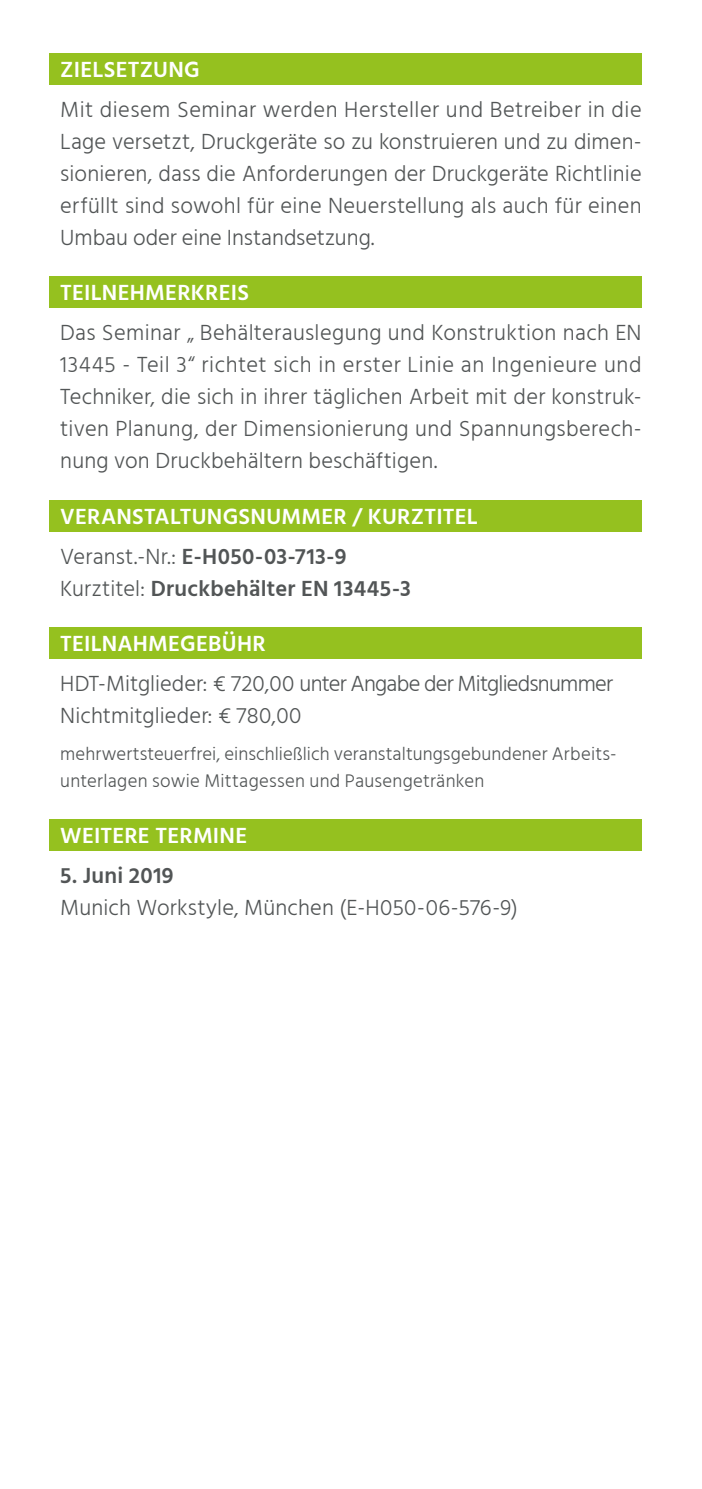
<style>
.page{position:relative;width:702px;height:1489px;background:#fff}
.page>*{position:absolute;margin:0;border:0;box-sizing:border-box;transform-origin:0 0}
.t1{font:300 22.5px/32px "Hind";letter-spacing:.005em;color:#525556;text-align:justify}
.t2{font:600 22.5px/40px "Hind";letter-spacing:.01em;color:#fff}
.t3{font:600 22.5px "Hind";letter-spacing:.015em;color:#525556}
.t4{font:300 18.75px/27.5px "Hind";letter-spacing:.01em;color:#525556}
.s1{font-weight:300;color:#525556}
.s2{color:#525556}
.s3{font-weight:300}
</style>
<div class="page">
<div style="left:50px;top:53px;width:591px;height:32px;background:#95c11f"></div>
<div style="left:50px;top:276px;width:591px;height:32px;background:#95c11f"></div>
<div style="left:50px;top:500px;width:591px;height:31px;background:#95c11f"></div>
<div style="left:50px;top:627px;width:591px;height:32px;background:#95c11f"></div>
<div style="left:50px;top:819px;width:591px;height:31px;background:#95c11f"></div>
<p class="t2" style="left:60px;top:51px;width:141px">ZIELSETZUNG</p>
<p class="t1" style="left:60px;top:95px;width:583px">Mit diesem Seminar werden Hersteller und Betreiber in die Lage versetzt, Druckgeräte so zu konstruieren und zu dimen&shy;sionieren, dass die Anforderungen der Druckgeräte Richtlinie erfüllt sind sowohl für eine Neuerstellung als auch für einen Umbau oder eine Instandsetzung.</p>
<p class="t2" style="left:60px;top:274px;width:190px">TEILNEHMERKREIS</p>
<p class="t1" style="left:60px;top:318px;width:583px">Das Seminar „ Behälterauslegung und Konstruktion nach EN 13445 - Teil 3“ richtet sich in erster Linie an Ingenieure und Techniker, die sich in ihrer täglichen Arbeit mit der konstruk&shy;tiven Planung, der Dimensionierung und Spannungsberech&shy;nung von Druckbehältern beschäftigen.</p>
<p class="t2" style="left:60px;top:497px;width:419px">VERANSTALTUNGSNUMMER / KURZTITEL<br><span class="s1">Veranst.-Nr.:</span> <span class="s2">E-H050-03-713-9</span></p>
<p class="t3" style="left:60px;top:572px;width:352px"><span class="s3">Kurztitel:</span> Druckbehälter EN 13445-3</p>
<p class="t2" style="left:60px;top:625px;width:207px">TEILNAHMEGEBÜHR</p>
<p class="t1" style="left:60px;top:669px;width:554px">HDT-Mitglieder: € 720,00 unter Angabe der Mitgliedsnummer<br>Nichtmitglieder: € 780,00</p>
<p class="t4" style="left:60px;top:741px;width:558px">mehrwertsteuerfrei, einschließlich veranstaltungsgebundener Arbeits&shy;unterlagen sowie Mittagessen und Pausengetränken</p>
<p class="t2" style="left:60px;top:816px;width:189px">WEITERE TERMINE</p>
<p class="t3" style="left:60px;top:859px;width:115px">5. Juni 2019</p>
<p class="t1" style="left:60px;top:892px;width:459px">Munich Workstyle, München (E-H050-06-576-9)</p>
</div>
